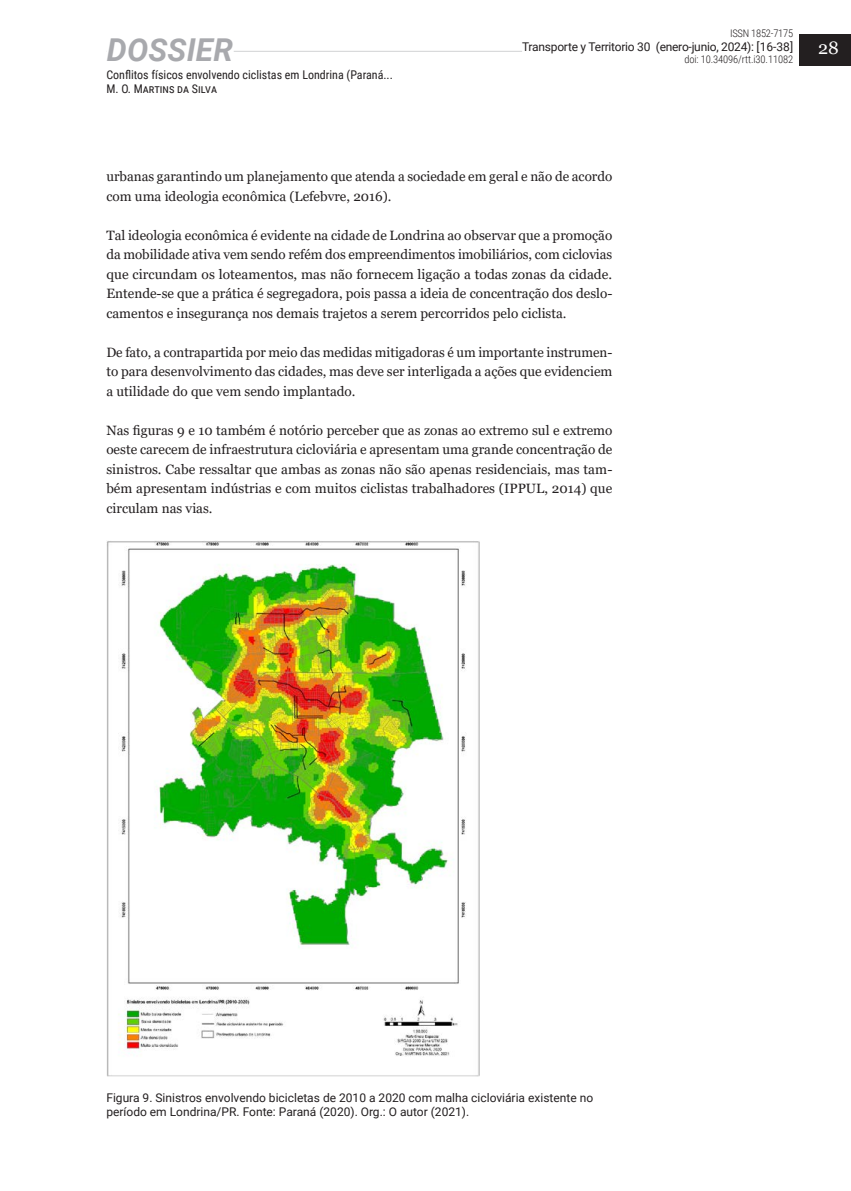
<style>
.page{position:relative;width:851px;height:1191px;background:#fff}
.page>*{position:absolute;margin:0;border:0;box-sizing:border-box;transform-origin:0 0}
.t1{font:italic 700 31.5px "Roboto";letter-spacing:.005em;color:#a8a9ad}
.t2{font:18px "Georgia";color:#fff}
.Paragraph{font:13.5px/19.5px "Georgia";color:#231f20;text-align:justify}
.imagen-epigrafe{font:12px/13.5px "Roboto";color:#231f20}
.t3{font:12px/14.4px "Roboto Condensed";color:#231f20}
.imagen-epigrafe-2{font:12px "Roboto";letter-spacing:-.02em;color:#231f20}
.t4{font:300 10.5px "Roboto Condensed";letter-spacing:-.01em;color:#231f20}
</style>
<div class="page">
<hr style="left:106px;top:51px;width:546px;height:1px;background:#d1d2d4">
<div style="left:522px;top:40px;width:271px;height:15px;background:#fff"></div>
<div style="left:106px;top:48px;width:108px;height:7px;background:#fff"></div>
<div style="left:799px;top:35px;width:51px;height:31px;background:#231f20"></div>
<div style="left:107px;top:35px;width:127px;height:26px;background:#fff"></div>
<img style="left:106px;top:540px;width:373px;height:536px">
<p class="t4" style="left:730px;top:26px;width:65px">ISSN 1852-7175</p>
<p class="imagen-epigrafe-2" style="left:522px;top:38px;width:272px">Transporte y Territorio 30 (enero-junio, 2024): [16-38]</p>
<p class="t4" style="left:684px;top:52px;width:110px">doi: 10.34096/rtt.i30.11082</p>
<h1 class="t1" style="left:107px;top:28px;width:128px">DOSSIER</h1>
<h2 class="t2" style="left:818px;top:37px;width:22px">28</h2>
<p class="t3" style="left:106px;top:67px;width:288px">Conflitos físicos envolvendo ciclistas em Londrina (Paraná...<br>M. O. Martins da Silva</p>
<p class="Paragraph" style="left:106px;top:167px;width:507px">urbanas garantindo um planejamento que atenda a sociedade em geral e não de acordo com uma ideologia econômica (Lefebvre, 2016).</p>
<p class="Paragraph" style="left:106px;top:225px;width:507px">Tal ideologia econômica é evidente na cidade de Londrina ao observar que a promoção da mobilidade ativa vem sendo refém dos empreendimentos imobiliários, com ciclovias que circundam os loteamentos, mas não fornecem ligação a todas zonas da cidade.<br>Entende-se que a prática é segregadora, pois passa a ideia de concentração dos deslo&shy;camentos e insegurança nos demais trajetos a serem percorridos pelo ciclista.</p>
<p class="Paragraph" style="left:106px;top:342px;width:507px">De fato, a contrapartida por meio das medidas mitigadoras é um importante instrumen&shy;to para desenvolvimento das cidades, mas deve ser interligada a ações que evidenciem a utilidade do que vem sendo implantado.</p>
<p class="Paragraph" style="left:106px;top:420px;width:507px">Nas figuras 9 e 10 também é notório perceber que as zonas ao extremo sul e extremo oeste carecem de infraestrutura cicloviária e apresentam uma grande concentração de sinistros. Cabe ressaltar que ambas as zonas não são apenas residenciais, mas tam&shy;bém apresentam indústrias e com muitos ciclistas trabalhadores (IPPUL, 2014) que circulam nas vias.</p>
<p class="imagen-epigrafe" style="left:106px;top:1090px;width:488px">Figura 9. Sinistros envolvendo bicicletas de 2010 a 2020 com malha cicloviária existente no período em Londrina/PR. Fonte: Paraná (2020). Org.: O autor (2021).</p>
</div>
